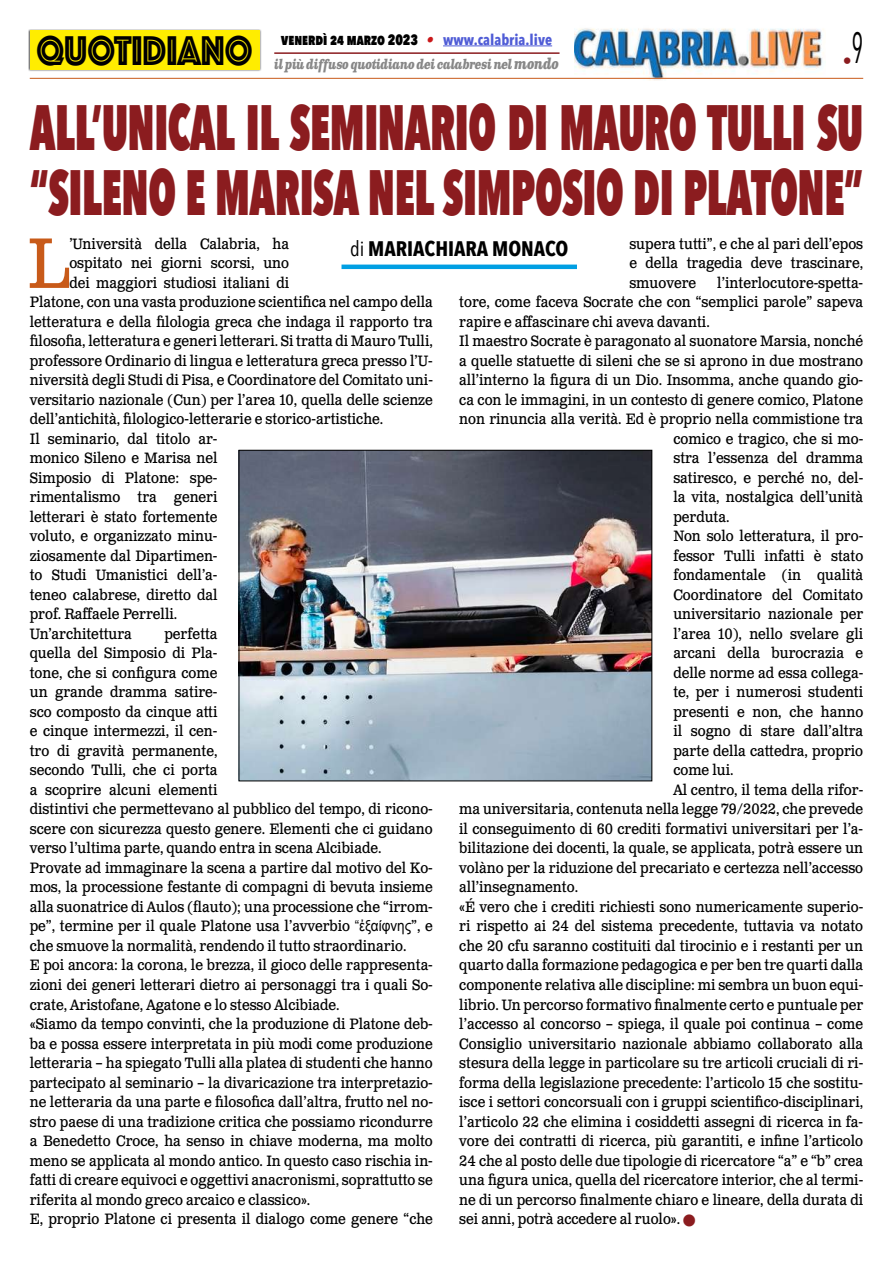
<style>
.page{position:relative;width:893px;height:1263px;background:#fff}
.page>*{position:absolute;margin:0;border:0;box-sizing:border-box;transform-origin:0 0}
.t1{font:71.25px "Clarendon Text Pro";color:#c85a19;scale:.9 1}
.t2{font:800 63.9px/64.5px "Avenir Next Condensed";letter-spacing:-.01em;color:#8b1c1f;scale:.68 1}
.t3{font:43.2px "Phosphate Inline";color:#000;scale:.87 1}
.t4{font:700 21px "Avenir Next Condensed";color:#000}
.t5{font:18px "Avenir Next Condensed";color:#8b1c1f}
.t6{font:15px/19.5px "Clarendon Text Pro";color:#000;text-align:justify;scale:.9 1}
.t7{font:800 15px "Avenir Next Condensed";color:#000;scale:.9 1}
.t8{font:italic 700 13.5px "Clarendon Text Pro";letter-spacing:-.05em;color:#878787;scale:.79 1}
.s1{font-family:"Clarendon Text Pro";font-weight:700;font-style:italic;color:#ca181a}
.s2{font-weight:700;color:#4f5cd6}
.s3{font-size:15px}
.s4{font-weight:400}
.s5{color:#8b1c1f}
.s6{font-family:"Arial"}
</style>
<div class="page">
<img style="left:574px;top:28px;width:252px;height:53px">
<hr style="left:30px;top:78px;width:833px;height:1px;background:#c85a19">
<div style="left:28px;top:29px;width:233px;height:43px;background:#000;opacity:.75"></div>
<div style="left:30px;top:31px;width:229px;height:39px;background:#ffed00"></div>
<img style="left:241px;top:452px;width:409px;height:327px">
<div style="left:239px;top:450px;width:413px;height:331px;border:1px solid #000"></div>
<hr style="left:443px;top:46px;width:109px;height:1px;background:#4f5cd6">
<hr style="left:274px;top:52px;width:285px;height:2px;background:#8b1c1f">
<hr style="left:341px;top:265px;width:236px;height:4px;background:#009fe3">
<h3 class="t3" style="left:36px;top:20px;width:250px">QUOTIDIANO</h3>
<p class="t5" style="left:843px;top:46px;width:22px">•<sup>9</sup></p>
<p class="t7" style="left:281px;top:30px;width:302px">venerdì 24 marzo 2023 <span class="s1">•</span> <span class="s2">www.calabria.live</span></p>
<p class="t8" style="left:274px;top:56px;width:362px">il più diffuso quotidiano dei calabresi nel <span class="s3">mondo</span></p>
<h2 class="t2" style="left:30px;top:95px;width:1227px">ALL’UNICAL IL SEMINARIO DI MAURO TULLI SU “SILENO E MARISA NEL SIMPOSIO DI PLATONE”</h2>
<h3 class="t4" style="left:350px;top:236px;width:220px"><span class="s4">di</span> MARIACHIARA MONACO</h3>
<h1 class="t1" style="left:27px;top:220px;width:48px">L</h1>
<p class="t6" style="left:69px;top:235px;width:246px">’Università della Calabria, ha</p>
<p class="t6" style="left:629px;top:235px;width:261px">supera tutti”, e che al pari dell’epos e della tragedia deve trascinare, smuovere</p>
<p class="t6" style="left:69px;top:254px;width:246px">ospitato nei giorni scorsi, uno</p>
<p class="t6" style="left:69px;top:274px;width:246px">dei maggiori studiosi italiani di</p>
<p class="t6" style="left:30px;top:293px;width:449px">Platone, con una vasta produzione scientifica nel campo della</p>
<p class="t6" style="left:30px;top:313px;width:449px">letteratura e della filologia greca che indaga il rapporto tra</p>
<p class="t6" style="left:30px;top:332px;width:449px">filosofia, letteratura e generi letterari. Si tratta di Mauro Tulli,</p>
<p class="t6" style="left:30px;top:352px;width:449px">professore Ordinario di lingua e letteratura greca presso l’U-</p>
<p class="t6" style="left:30px;top:371px;width:449px">niversità degli Studi di Pisa, e Coordinatore del Comitato uni-</p>
<p class="t6" style="left:30px;top:391px;width:449px">versitario nazionale (Cun) per l’area 10, quella delle scienze</p>
<p class="t6" style="left:30px;top:410px;width:394px">dell’antichità, filologico-letterarie e storico-artistiche.</p>
<p class="t6" style="left:30px;top:430px;width:210px">Il seminario, dal titolo ar-</p>
<p class="t6" style="left:30px;top:449px;width:210px">monico Sileno e Marisa nel</p>
<p class="t6" style="left:30px;top:469px;width:210px">Simposio di Platone: spe-</p>
<p class="t6" style="left:30px;top:488px;width:210px">rimentalismo tra generi</p>
<p class="t6" style="left:30px;top:508px;width:210px">letterari è stato fortemente</p>
<p class="t6" style="left:30px;top:527px;width:210px">voluto, e organizzato minu-</p>
<p class="t6" style="left:30px;top:547px;width:210px">ziosamente dal Dipartimen-</p>
<p class="t6" style="left:30px;top:566px;width:210px">to Studi Umanistici dell’a-</p>
<p class="t6" style="left:30px;top:586px;width:210px">teneo calabrese, diretto dal</p>
<p class="t6" style="left:30px;top:605px;width:165px">prof. Raffaele Perrelli.</p>
<p class="t6" style="left:30px;top:625px;width:115px">Un’architettura</p>
<p class="t6" style="left:717px;top:274px;width:164px">l’interlocutore-spetta-</p>
<p class="t6" style="left:459px;top:293px;width:450px">tore, come faceva Socrate che con “semplici parole” sapeva</p>
<p class="t6" style="left:459px;top:313px;width:280px">rapire e affascinare chi aveva davanti.</p>
<p class="t6" style="left:459px;top:332px;width:450px">Il maestro Socrate è paragonato al suonatore Marsia, nonché</p>
<p class="t6" style="left:459px;top:352px;width:450px">a quelle statuette di sileni che se si aprono in due mostrano</p>
<p class="t6" style="left:459px;top:371px;width:450px">all’interno la figura di un Dio. Insomma, anche quando gio-</p>
<p class="t6" style="left:459px;top:391px;width:450px">ca con le immagini, in un contesto di genere comico, Platone</p>
<p class="t6" style="left:459px;top:410px;width:450px">non rinuncia alla verità. Ed è proprio nella commistione tra</p>
<p class="t6" style="left:673px;top:430px;width:213px">comico e tragico, che si mo-</p>
<p class="t6" style="left:673px;top:449px;width:212px">stra l’essenza del dramma</p>
<p class="t6" style="left:673px;top:469px;width:212px">satiresco, e perché no, del-</p>
<p class="t6" style="left:673px;top:488px;width:212px">la vita, nostalgica dell’unità</p>
<p class="t6" style="left:673px;top:508px;width:64px">perduta.</p>
<p class="t6" style="left:673px;top:527px;width:212px">Non solo letteratura, il pro-</p>
<p class="t6" style="left:673px;top:547px;width:213px">fessor Tulli infatti è stato</p>
<p class="t6" style="left:673px;top:566px;width:212px">fondamentale (in qualità</p>
<p class="t6" style="left:673px;top:586px;width:212px">Coordinatore del Comitato</p>
<p class="t6" style="left:673px;top:605px;width:212px">universitario nazionale per</p>
<p class="t6" style="left:673px;top:625px;width:213px">l’area 10), nello svelare gli</p>
<p class="t6" style="left:673px;top:644px;width:212px">arcani della burocrazia e</p>
<p class="t6" style="left:673px;top:664px;width:212px">delle norme ad essa collega-</p>
<p class="t6" style="left:673px;top:683px;width:212px">te, per i numerosi studenti</p>
<p class="t6" style="left:673px;top:703px;width:213px">presenti e non, che hanno</p>
<p class="t6" style="left:673px;top:722px;width:213px">il sogno di stare dall’altra</p>
<p class="t6" style="left:673px;top:742px;width:212px">parte della cattedra, proprio</p>
<p class="t6" style="left:673px;top:761px;width:68px">come lui.</p>
<p class="t6" style="left:673px;top:781px;width:212px">Al centro, il tema della rifor-</p>
<p class="t6" style="left:459px;top:800px;width:450px">ma universitaria, contenuta nella legge 79/2022, che prevede</p>
<p class="t6" style="left:459px;top:820px;width:450px">il conseguimento di 60 crediti formativi universitari per l’a-</p>
<p class="t6" style="left:459px;top:839px;width:450px">bilitazione dei docenti, la quale, se applicata, potrà essere un</p>
<p class="t6" style="left:459px;top:859px;width:450px">volàno per la riduzione del precariato e certezza nell’accesso</p>
<p class="t6" style="left:459px;top:878px;width:134px">all’insegnamento.</p>
<p class="t6" style="left:459px;top:898px;width:450px">«É vero che i crediti richiesti sono numericamente superio-</p>
<p class="t6" style="left:459px;top:917px;width:450px">ri rispetto ai 24 del sistema precedente, tuttavia va notato</p>
<p class="t6" style="left:459px;top:937px;width:450px">che 20 cfu saranno costituiti dal tirocinio e i restanti per un</p>
<p class="t6" style="left:459px;top:956px;width:450px">quarto dalla formazione pedagogica e per ben tre quarti dalla</p>
<p class="t6" style="left:459px;top:976px;width:450px">componente relativa alle discipline: mi sembra un buon equi-</p>
<p class="t6" style="left:459px;top:995px;width:450px">librio. Un percorso formativo finalmente certo e puntuale per</p>
<p class="t6" style="left:459px;top:1015px;width:450px">l’accesso al concorso – spiega, il quale poi continua – come</p>
<p class="t6" style="left:459px;top:1034px;width:450px">Consiglio universitario nazionale abbiamo collaborato alla</p>
<p class="t6" style="left:459px;top:1054px;width:450px">stesura della legge in particolare su tre articoli cruciali di ri-</p>
<p class="t6" style="left:459px;top:1073px;width:450px">forma della legislazione precedente: l’articolo 15 che sostitu-</p>
<p class="t6" style="left:459px;top:1093px;width:450px">isce i settori concorsuali con i gruppi scientifico-disciplinari,</p>
<p class="t6" style="left:459px;top:1112px;width:450px">l’articolo 22 che elimina i cosiddetti assegni di ricerca in fa-</p>
<p class="t6" style="left:459px;top:1132px;width:450px">vore dei contratti di ricerca, più garantiti, e infine l’articolo</p>
<p class="t6" style="left:459px;top:1151px;width:450px">24 che al posto delle due tipologie di ricercatore “a” e “b” crea</p>
<p class="t6" style="left:459px;top:1171px;width:450px">una figura unica, quella del ricercatore interior, che al termi-</p>
<p class="t6" style="left:459px;top:1190px;width:450px">ne di un percorso finalmente chiaro e lineare, della durata di</p>
<p class="t6" style="left:459px;top:1210px;width:263px">sei anni, potrà accedere al ruolo». <span class="s5">■</span></p>
<p class="t6" style="left:30px;top:625px;width:449px;text-align:left;text-indent:135px">perfetta<br>quella del Simposio di Pla-<br>tone, che si configura come<br>un grande dramma satire-<br>sco composto da cinque atti<br>e cinque intermezzi, il cen-<br>tro di gravità permanente,<br>secondo Tulli, che ci porta<br>a scoprire alcuni elementi<br>distintivi che permettevano al pubblico del tempo, di ricono&shy;scere con sicurezza questo genere. Elementi che ci guidano verso l’ultima parte, quando entra in scena Alcibiade.<br>Provate ad immaginare la scena a partire dal motivo del Ko&shy;mos, la processione festante di compagni di bevuta insieme alla suonatrice di Aulos (flauto); una processione che “irrom&shy;pe”, termine per il quale Platone usa l’avverbio <span class="s6">“ἐξαίφνης</span>”, e che smuove la normalità, rendendo il tutto straordinario.<br>E poi ancora: la corona, le brezza, il gioco delle rappresenta&shy;zioni dei generi letterari dietro ai personaggi tra i quali So&shy;crate, Aristofane, Agatone e lo stesso Alcibiade.<br>«Siamo da tempo convinti, che la produzione di Platone deb&shy;ba e possa essere interpretata in più modi come produzione letteraria – ha spiegato Tulli alla platea di studenti che hanno partecipato al seminario – la divaricazione tra interpretazio&shy;ne letteraria da una parte e filosofica dall’altra, frutto nel no&shy;stro paese di una tradizione critica che possiamo ricondurre a Benedetto Croce, ha senso in chiave moderna, ma molto meno se applicata al mondo antico. In questo caso rischia in&shy;fatti di creare equivoci e oggettivi anacronismi, soprattutto se riferita al mondo greco arcaico e classico».<br>E, proprio Platone ci presenta il dialogo come genere “che</p>
</div>
